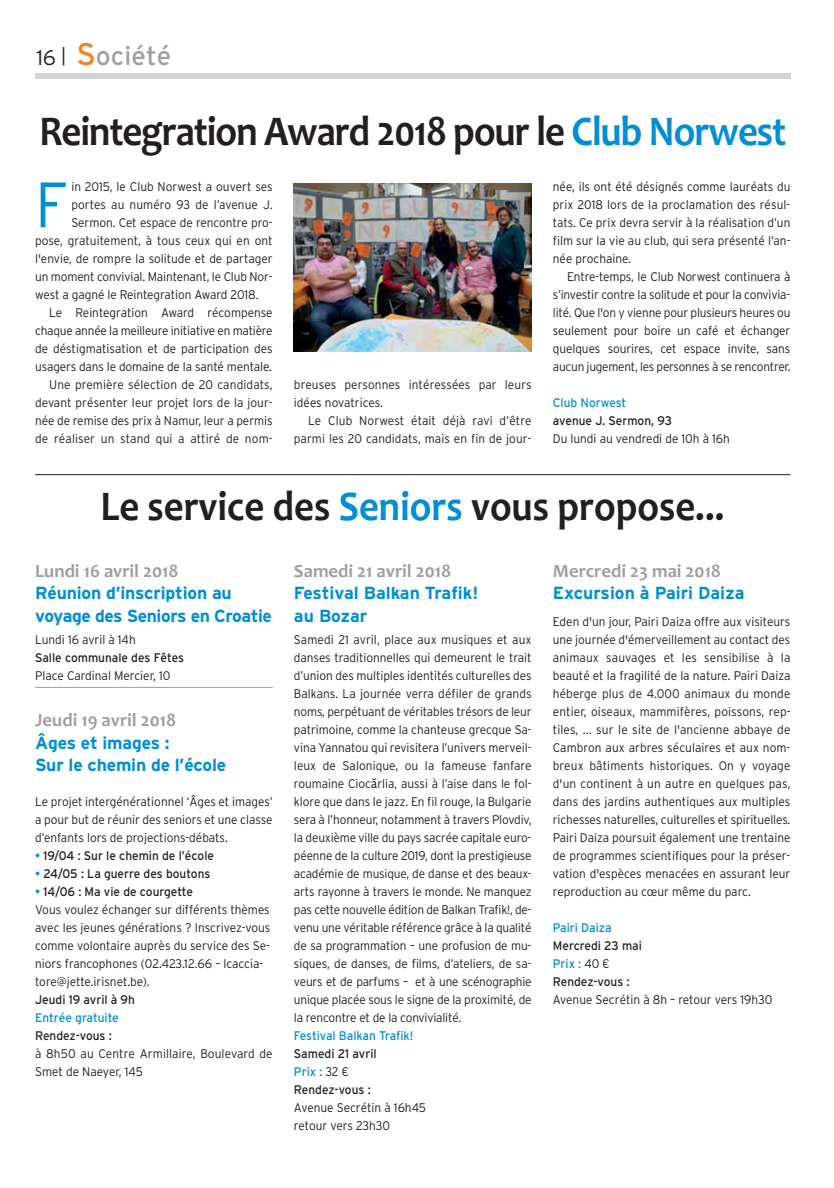
<style>
.page{position:relative;width:834px;height:1188px;background:#fff}
.page>*{position:absolute;margin:0;border:0;box-sizing:border-box;transform-origin:0 0}
.t1{font:300 63.88px "Interstate";color:#008fd4;scale:.95 1}
.t2{font:700 42.62px "Candara";letter-spacing:-.025em;color:#231f20;scale:.91 1}
.t3{font:700 42.62px "Candara";color:#231f20;scale:.91 1}
.t4{font:26.25px "Interstate";color:#9d9fa1}
.t5{font:700 18.75px "Candara";color:#9d9fa1}
.t6{font:700 17.5px/22.5px "Interstate";letter-spacing:-.01em;color:#008fd4}
.t7{font:300 12.5px/18px "Interstate";color:#231f20;text-align:justify;scale:.95 1}
.t8{font:12.5px/18px "Interstate";color:#231f20;scale:.95 1}
.t9{font:12.5px "Interstate";color:#008fd4;scale:.95 1}
.t10{font:300 12.5px "Interstate";letter-spacing:-.02em;color:#231f20;scale:.95 1}
.s1{font-weight:300;font-size:21.25px;color:#231f20}
.s2{font-weight:300;font-size:18.75px;color:#231f20}
.s3{font-size:31.25px;color:#f5821f}
.s4{color:#008fd4}
.s5{font-weight:400;color:#008fd4}
.s6{font-weight:400}
.s7{font-family:"Lucida Grande";font-weight:400}
.s8{font-weight:300}
</style>
<div class="page">
<div style="left:35px;top:73px;width:755px;height:6px;background:#d1d3d4"></div>
<img style="left:294px;top:183px;width:237px;height:168px">
<hr style="left:35px;top:474px;width:755px;height:1px;background:#231f20">
<hr style="left:35px;top:687px;width:237px;height:1px;background:#9d9fa1">
<h3 class="t4" style="left:36px;top:46px;width:136px"><span class="s1">16</span> <span class="s2">|</span> <span class="s3">S</span>ociété</h3>
<h2 class="t2" style="left:39px;top:115px;width:822px">Reintegration Award 2018 pour le <span class="s4">Club Norwest</span></h2>
<h1 class="t1" style="left:35px;top:181px;width:37px">F</h1>
<p class="t7" style="left:71px;top:179px;width:213px">in 2015, le Club Norwest a ouvert ses</p>
<p class="t7" style="left:552px;top:179px;width:251px">née, ils ont été désignés comme lauréats du prix 2018 lors de la proclamation des résul&shy;tats. Ce prix devra servir à la réalisation d’un film sur la vie au club, qui sera présenté l’an&shy;née prochaine.</p>
<p class="t7" style="left:552px;top:269px;width:251px;text-indent:14px">Entre-temps, le Club Norwest continuera à s’investir contre la solitude et pour la convivia&shy;lité. Que l'on y vienne pour plusieurs heures ou seulement pour boire un café et échanger quelques sourires, cet espace invite, sans aucun jugement, les personnes à se rencontrer.</p>
<p class="t9" style="left:552px;top:398px;width:79px">Club Norwest</p>
<p class="t8" style="left:552px;top:413px;width:127px">avenue J. Sermon, 93</p>
<p class="t7" style="left:552px;top:431px;width:188px">Du lundi au vendredi de 10h à 16h</p>
<p class="t7" style="left:71px;top:197px;width:213px">portes au numéro 93 de l’avenue J.</p>
<p class="t7" style="left:71px;top:215px;width:213px">Sermon. Cet espace de rencontre pro-</p>
<p class="t7" style="left:35px;top:233px;width:251px">pose, gratuitement, à tous ceux qui en ont</p>
<p class="t7" style="left:35px;top:251px;width:251px">l'envie, de rompre la solitude et de partager</p>
<p class="t7" style="left:35px;top:269px;width:251px">un moment convivial. Maintenant, le Club Nor-</p>
<p class="t7" style="left:35px;top:287px;width:237px">west a gagné le Reintegration Award 2018.</p>
<p class="t7" style="left:49px;top:305px;width:236px">Le Reintegration Award récompense</p>
<p class="t10" style="left:35px;top:326px;width:251px">chaque année la meilleure initiative en matière</p>
<p class="t7" style="left:35px;top:341px;width:251px">de déstigmatisation et de participation des</p>
<p class="t7" style="left:35px;top:359px;width:251px">usagers dans le domaine de la santé mentale.</p>
<p class="t7" style="left:49px;top:377px;width:236px">Une première sélection de 20 candidats,</p>
<p class="t7" style="left:35px;top:395px;width:251px">devant présenter leur projet lors de la jour-</p>
<p class="t7" style="left:35px;top:413px;width:251px">née de remise des prix à Namur, leur a permis</p>
<p class="t7" style="left:35px;top:431px;width:251px">de réaliser un stand qui a attiré de nom-</p>
<p class="t7" style="left:294px;top:377px;width:251px">breuses personnes intéressées par leurs idées novatrices.</p>
<p class="t7" style="left:294px;top:413px;width:251px;text-align:right">Le Club Norwest était déjà ravi d’être parmi les 20 candidats, mais en fin de jour-</p>
<h2 class="t3" style="left:100px;top:491px;width:687px">Le service des <span class="s4">Seniors</span> vous propose...</h2>
<h3 class="t5" style="left:35px;top:564px;width:145px">Lundi 16 avril 2018</h3>
<h3 class="t6" style="left:35px;top:583px;width:238px">Réunion d’inscription au voyage des Seniors en Croatie</h3>
<p class="t7" style="left:35px;top:631px;width:107px">Lundi 16 avril à 14h</p>
<p class="t8" style="left:35px;top:649px;width:158px">Salle communale des Fêtes</p>
<p class="t7" style="left:35px;top:667px;width:144px">Place Cardinal Mercier, 10</p>
<h3 class="t5" style="left:35px;top:713px;width:142px">Jeudi 19 avril 2018</h3>
<h3 class="t6" style="left:35px;top:732px;width:193px">Âges et images :<br>Sur le chemin de l’école</h3>
<p class="t7" style="left:35px;top:793px;width:251px">Le projet intergénérationnel ‘Âges et images’ a pour but de réunir des seniors et une classe d’enfants lors de projections-débats.</p>
<p class="t8" style="left:35px;top:847px;width:190px"><span class="s4">•</span> 19/04 : Sur le chemin de l’école</p>
<p class="t8" style="left:35px;top:865px;width:186px"><span class="s4">•</span> 24/05 : La guerre des boutons</p>
<p class="t7" style="left:35px;top:883px;width:249px;text-align:left"><span class="s5">•</span> <span class="s6">14/06 : Ma vie de courgette<br></span>Vous voulez échanger sur différents thèmes avec les jeunes générations ? Inscrivez-vous comme volontaire auprès du service des Se&shy;niors francophones (02.423.12.66 – lcaccia&shy;tore@jette.irisnet.be).</p>
<p class="t8" style="left:35px;top:991px;width:107px">Jeudi 19 avril à 9h</p>
<p class="t9" style="left:35px;top:1012px;width:90px">Entrée gratuite</p>
<p class="t8" style="left:35px;top:1027px;width:82px">Rendez-vous :</p>
<p class="t7" style="left:35px;top:1045px;width:251px">à 8h50 au Centre Armillaire, Boulevard de<br>Smet de Naeyer, 145</p>
<h3 class="t5" style="left:294px;top:564px;width:159px">Samedi 21 avril 2018</h3>
<h3 class="t6" style="left:294px;top:583px;width:186px">Festival Balkan Trafik! au Bozar</h3>
<p class="t7" style="left:294px;top:631px;width:252px">Samedi 21 avril, place aux musiques et aux danses traditionnelles qui demeurent le trait d’union des multiples identités culturelles des Balkans. La journée verra défiler de grands noms, perpétuant de véritables trésors de leur patrimoine, comme la chanteuse grecque Sa&shy;vina Yannatou qui revisitera l’univers merveil&shy;leux de Salonique, ou la fameuse fanfare roumaine Cioc<span class="s7">ă</span>rlia, aussi à l’aise dans le fol&shy;klore que dans le jazz. En fil rouge, la Bulgarie sera à l’honneur, notamment à travers Plovdiv, la deuxième ville du pays sacrée capitale euro&shy;péenne de la culture 2019, dont la prestigieuse académie de musique, de danse et des beaux&shy;arts rayonne à travers le monde. Ne manquez pas cette nouvelle édition de Balkan Trafik!, de&shy;venu une véritable référence grâce à la qualité de sa programmation – une profusion de mu&shy;siques, de danses, de films, d’ateliers, de sa&shy;veurs et de parfums – et à une scénographie unique placée sous le signe de la proximité, de la rencontre et de la convivialité.</p>
<p class="t9" style="left:294px;top:1030px;width:127px">Festival Balkan Trafik!</p>
<p class="t8" style="left:294px;top:1045px;width:88px">Samedi 21 avril<br><span class="s4">Prix :</span> <span class="s8">32 ¤<br></span>Rendez-vous :</p>
<p class="t7" style="left:294px;top:1099px;width:141px">Avenue Secrétin à 16h45 retour vers 23h30</p>
<h3 class="t5" style="left:552px;top:564px;width:169px">Mercredi 23 mai 2018</h3>
<h3 class="t6" style="left:552px;top:583px;width:193px">Excursion à Pairi Daiza</h3>
<p class="t7" style="left:552px;top:613px;width:252px">Eden d'un jour, Pairi Daiza offre aux visiteurs une journée d'émerveillement au contact des animaux sauvages et les sensibilise à la beauté et la fragilité de la nature. Pairi Daiza héberge plus de 4.000 animaux du monde entier, oiseaux, mammifères, poissons, rep&shy;tiles, ... sur le site de l'ancienne abbaye de Cambron aux arbres séculaires et aux nom&shy;breux bâtiments historiques. On y voyage d'un continent à un autre en quelques pas, dans des jardins authentiques aux multiples richesses naturelles, culturelles et spirituelles.<br>Pairi Daiza poursuit également une trentaine de programmes scientifiques pour la préser&shy;vation d'espèces menacées en assurant leur reproduction au cœur même du parc.</p>
<p class="t9" style="left:552px;top:922px;width:63px">Pairi Daiza</p>
<p class="t8" style="left:552px;top:937px;width:95px">Mercredi 23 mai<br><span class="s4">Prix :</span> <span class="s8">40 ¤<br></span>Rendez-vous :</p>
<p class="t7" style="left:552px;top:991px;width:232px">Avenue Secrétin à 8h – retour vers 19h30</p>
</div>
